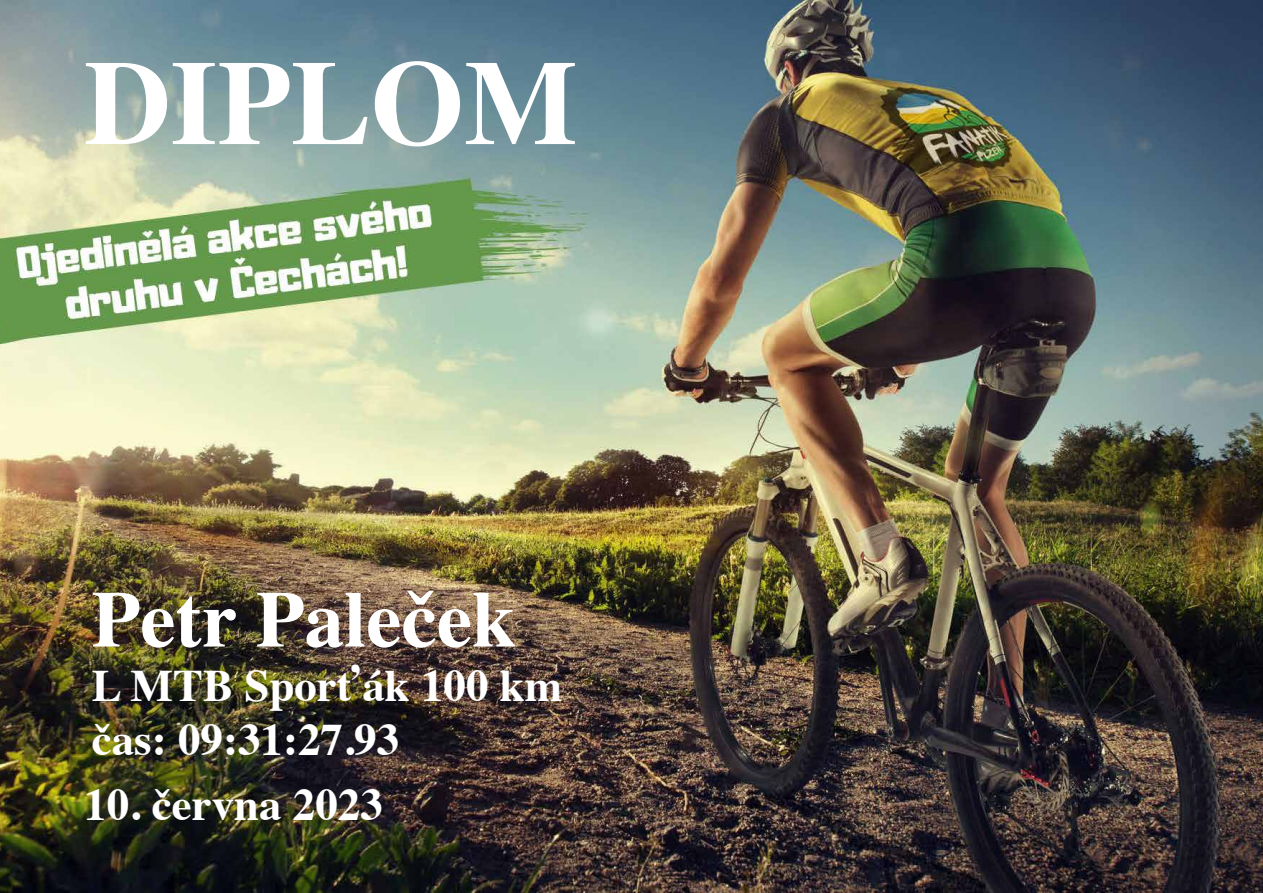
<style>
.page{position:relative;width:1263px;height:893px;background:#fff}
.page>*{position:absolute;margin:0;border:0;box-sizing:border-box;transform-origin:0 0}
.t1{font:700 120px "Times";color:#fff}
.t2{font:700 79.5px "Times";color:#fff}
.t3{font:700 45px/54px "Times";color:#fff}
</style>
<div class="page">
<img style="left:0;top:0;width:1263px;height:893px">
<h1 class="t1" style="left:84px;top:-11px;width:495px">DIPLOM</h1>
<h2 class="t2" style="left:92px;top:544px;width:426px">Petr Paleček</h2>
<p class="t3" style="left:92px;top:654px;width:472px">L MTB Sporťák 100 km čas: 09:31:27.93</p>
<p class="t3" style="left:84px;top:773px;width:300px">10. června 2023</p>
</div>
